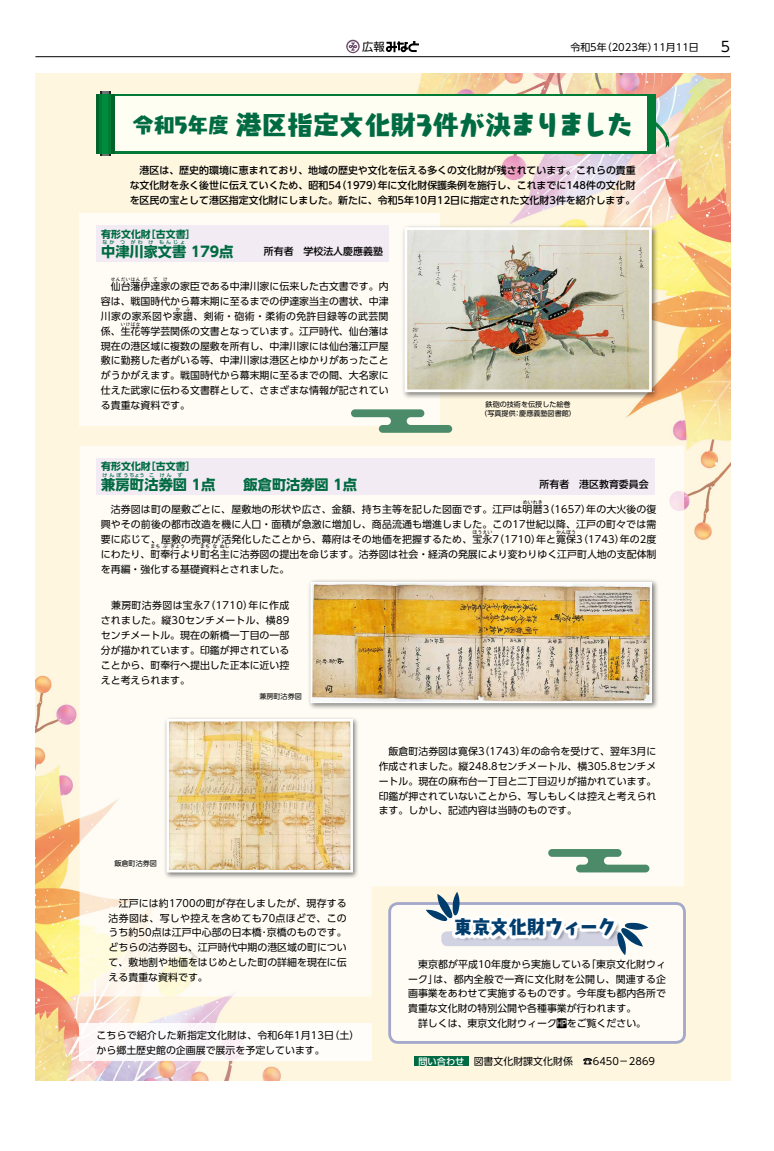
<style>
.page{position:relative;width:774px;height:1151px;background:#fff}
.page>*{position:absolute;margin:0;border:0;box-sizing:border-box;transform-origin:0 0}
.t1{font:26.9px "Kurokane Std EB";letter-spacing:-.045em;color:#006b42}
.t2{font:19.1px "Kurokane Std EB";letter-spacing:-.05em;color:#003d6c}
.t3{font:700 14.2px "UD Shin Go Pro";color:#006b42}
.t4{font:14.2px "UD Shin Go Pro";color:#000}
.t5{font:11.3px "UD Shin Go Pro";color:#000}
.t6{font:9.9px/14.9px "UD Shin Go Pro";color:#000}
.t7{font:500 9.9px/14.9px "UD Shin Go Pro";color:#000;text-align:justify}
.t8{font:700 9.9px "UD Shin Go Pro";color:#006b42}
.t9{font:7.1px/9.2px "UD Shin Go Pro";color:#000;text-align:center}
.t10{font:5px "UD Shin Go Pro";color:#000}
.t11{font:500 5px "UD Shin Go Pro";letter-spacing:.43em;color:#006b42}
.t12{font:500 5px "UD Shin Go Pro";letter-spacing:.32em;color:#006b42}
.t13{font:4.6px "UD Shin Go Pro";letter-spacing:.075em;color:#000}
.s1{font-size:21.5px}
.s2{font-family:"SSC1 kuhogai"}
.s3{font-weight:500;font-size:9.2px;color:#fff}
</style>
<div class="page">
<hr style="left:35px;top:57px;width:695px;height:1px;background:#000">
<img style="left:35px;top:74px;width:695px;height:1007px">
<svg style="left:656px;top:118px;width:13px;height:30px"></svg>
<div style="left:103px;top:94px;width:553px;height:59px;background:#007c36"></div>
<div style="left:109px;top:96px;width:538px;height:55px;background:#fffef3"></div>
<hr style="left:100px;top:91px;width:2px;height:65px;background:#1e2220">
<hr style="left:109px;top:91px;width:2px;height:65px;background:#1e2220">
<hr style="left:102px;top:91px;width:2px;height:65px;background:#6b6a6a">
<hr style="left:107px;top:91px;width:2px;height:65px;background:#6b6a6a">
<hr style="left:104px;top:91px;width:3px;height:65px;background:#70736f">
<hr style="left:96px;top:94px;width:3px;height:59px;background:#006428">
<hr style="left:111px;top:94px;width:3px;height:59px;background:#006428">
<svg style="left:99px;top:94px;width:4px;height:59px"></svg>
<hr style="left:108px;top:94px;width:3px;height:59px;background:#007c36">
<div style="left:103px;top:94px;width:5px;height:59px;background:#008c3e"></div>
<div style="left:80px;top:213px;width:360px;height:213px;background:#fefcf5"></div>
<div style="left:80px;top:446px;width:604px;height:550px;background:#fefcf5"></div>
<div style="left:80px;top:1024px;width:292px;height:37px;background:#fff"></div>
<div style="left:96px;top:225px;width:293px;height:37px;background:#f3ebf4"></div>
<div style="left:96px;top:458px;width:558px;height:37px;background:#f3ebf4"></div>
<svg style="left:346px;top:40px;width:14px;height:13px"></svg>
<svg style="left:348px;top:41px;width:10px;height:11px"></svg>
<svg style="left:349px;top:43px;width:8px;height:8px"></svg>
<svg style="left:386px;top:41px;width:33px;height:11px"></svg>
<div style="left:401px;top:224px;width:258px;height:175px;background:#000;opacity:.5"></div>
<img style="left:408px;top:231px;width:240px;height:157px">
<div style="left:404px;top:227px;width:248px;height:165px;border:3px solid #fff"></div>
<div style="left:414px;top:1056px;width:55px;height:10px;background:#006b42"></div>
<svg style="left:351px;top:409px;width:101px;height:24px"></svg>
<svg style="left:548px;top:849px;width:101px;height:23px"></svg>
<div style="left:390px;top:903px;width:294px;height:139px;background:#fefcf5;border-radius:9px"></div>
<div style="left:388px;top:902px;width:298px;height:142px;border:3px solid #7e88c3;border-radius:9px"></div>
<div style="left:441px;top:931px;width:182px;height:15px;background:#d1d3e3;border-radius:6px"></div>
<div style="left:456px;top:919px;width:165px;height:23px;background:#000;opacity:.35"></div>
<div style="left:452px;top:915px;width:165px;height:24px;background:#fff"></div>
<svg style="left:617px;top:923px;width:31px;height:32px"></svg>
<svg style="left:426px;top:892px;width:34px;height:29px"></svg>
<div style="left:163px;top:716px;width:196px;height:163px;background:#000;opacity:.5"></div>
<img style="left:170px;top:723px;width:179px;height:145px">
<div style="left:166px;top:719px;width:187px;height:153px;border:3px solid #fff"></div>
<div style="left:307px;top:579px;width:352px;height:131px;background:#000;opacity:.5"></div>
<img style="left:312px;top:584px;width:338px;height:117px">
<div style="left:310px;top:582px;width:342px;height:121px;border:1px solid #fff"></div>
<p class="t5" style="left:362px;top:37px;width:24px">広報</p>
<p class="t6" style="left:570px;top:40px;width:130px">令和5年（2023年）11月11日</p>
<h3 class="t4" style="left:721px;top:35px;width:11px">5</h3>
<h1 class="t1" style="left:133px;top:104px;width:502px"><span class="s1">令和5年度</span> 港区指定文化財3件が決まりました</h1>
<p class="t7" style="left:130px;top:163px;width:507px">　港区は、歴史的環境に恵まれており、地域の歴史や文化を伝える多くの文化財が残されています。これらの貴重な文化財を永く後世に伝えていくため、昭和54（1979）年に文化財保護条例を施行し、これまでに148件の文化財を区民の宝として港区指定文化財にしました。新たに、令和5年10月12日に指定された文化財3件を紹介します。</p>
<p class="t8" style="left:101px;top:226px;width:96px">有形文化財［古文書］</p>
<h3 class="t3" style="left:101px;top:240px;width:133px">中津川家文書 179点</h3>
<p class="t11" style="left:102px;top:238px;width:14px">なか</p>
<p class="t11" style="left:120px;top:238px;width:6px">つ</p>
<p class="t11" style="left:131px;top:238px;width:14px">がわ</p>
<p class="t11" style="left:148px;top:238px;width:6px">け</p>
<p class="t11" style="left:159px;top:238px;width:28px">もんじょ</p>
<p class="t7" style="left:264px;top:244px;width:121px">所有者　学校法人慶應義塾</p>
<p class="t13" style="left:111px;top:276px;width:31px">せんだいはん</p>
<p class="t13" style="left:143px;top:276px;width:6px">だ</p>
<p class="t13" style="left:153px;top:276px;width:6px">て</p>
<p class="t13" style="left:163px;top:276px;width:6px">け</p>
<p class="t6" style="left:101px;top:293px;width:289px">容は、戦国時代から幕末期に至るまでの伊達家当主の書状、中津川家の家系図や家譜、剣術・砲術・柔術の免許目録等の武芸関</p>
<p class="t6" style="left:111px;top:278px;width:279px">仙台藩伊達家の家臣である中津川家に伝来した古文書です。内</p>
<p class="t13" style="left:175px;top:305px;width:6px">か</p>
<p class="t13" style="left:186px;top:305px;width:6px">ふ</p>
<p class="t6" style="left:101px;top:323px;width:289px">係、生花等学芸関係の文書となっています。江戸時代、仙台藩は</p>
<p class="t13" style="left:121px;top:320px;width:21px">いけばな</p>
<p class="t6" style="left:101px;top:338px;width:289px;text-align:justify">現在の港区域に複数の屋敷を所有し、中津川家には仙台藩江戸屋敷に勤務した者がいる等、中津川家は港区とゆかりがあったことがうかがえます。戦国時代から幕末期に至るまでの間、大名家に仕えた武家に伝わる文書群として、さまざまな情報が記されている貴重な資料です。</p>
<p class="t8" style="left:101px;top:458px;width:96px">有形文化財［古文書］</p>
<h3 class="t3" style="left:101px;top:473px;width:257px">兼房町沽券図 1点　　飯倉町沽券図 1点</h3>
<p class="t12" style="left:102px;top:471px;width:44px">けんぼうちょう</p>
<p class="t11" style="left:149px;top:471px;width:6px">こ</p>
<p class="t11" style="left:160px;top:471px;width:14px">けん</p>
<p class="t11" style="left:177px;top:471px;width:6px">ず</p>
<p class="t9" style="left:480px;top:400px;width:97px">鉄砲の技術を伝授した絵巻<br>（写真提供：慶應義塾図書館）</p>
<p class="t7" style="left:539px;top:477px;width:111px">所有者　港区教育委員会</p>
<p class="t10" style="left:523px;top:498px;width:21px">めいれき</p>
<p class="t6" style="left:101px;top:516px;width:557px">興やその前後の都市改造を機に人口・面積が急激に増加し、商品流通も増進しました。この17世紀以降、江戸の町々では需要に応じて、屋敷の売買が活発化したことから、幕府はその地価を把握するため、宝永7（1710）年と寛保3（1743）年の2度</p>
<p class="t6" style="left:101px;top:502px;width:557px">　沽券図は町の屋敷ごとに、屋敷地の形状や広さ、金額、持ち主等を記した図面です。江戸は明暦3（1657）年の大火後の復</p>
<p class="t10" style="left:472px;top:528px;width:21px">ほうえい</p>
<p class="t10" style="left:556px;top:528px;width:21px">かんぽう</p>
<p class="t6" style="left:101px;top:546px;width:557px">にわたり、町奉行より町名主に沽券図の提出を命じます。沽券図は社会・経済の発展により変わりゆく江戸町人地の支配体制</p>
<p class="t10" style="left:150px;top:542px;width:11px">まち</p>
<p class="t10" style="left:163px;top:542px;width:6px">ぶ</p>
<p class="t10" style="left:170px;top:542px;width:16px">ぎょう</p>
<p class="t10" style="left:200px;top:542px;width:11px">まち</p>
<p class="t10" style="left:212px;top:542px;width:6px">な</p>
<p class="t10" style="left:220px;top:542px;width:11px">ぬし</p>
<p class="t6" style="left:101px;top:561px;width:190px">を再編・強化する基礎資料とされました。</p>
<p class="t6" style="left:101px;top:598px;width:190px;text-align:justify">　兼房町沽券図は宝永7（1710）年に作成されました。縦30センチメートル、横89センチメートル。現在の新橋一丁目の一部分が描かれています。印鑑が押されていることから、町奉行へ提出した正本に近い控えと考えられます。</p>
<p class="t9" style="left:114px;top:859px;width:44px">飯倉町沽券図</p>
<p class="t9" style="left:259px;top:691px;width:44px">兼房町沽券図</p>
<p class="t6" style="left:109px;top:895px;width:240px;text-align:justify">　江戸には約1700の町が存在しましたが、現存する沽券図は、写しや控えを含めても70点ほどで、このうち約50点は江戸中心部の日本橋･京橋のものです。どちらの沽券図も、江戸時代中期の港区域の町について、敷地割や地価をはじめとした町の詳細を現在に伝える貴重な資料です。</p>
<p class="t6" style="left:97px;top:1027px;width:264px">こちらで紹介した新指定文化財は、令和6年1月13日（土）から郷土歴史館の企画展で展示を予定しています。</p>
<p class="t6" style="left:379px;top:743px;width:279px;text-align:justify">　飯倉町沽券図は寛保3（1743）年の命令を受けて、翌年3月に作成されました。縦248.8センチメートル、横305.8センチメートル。現在の麻布台一丁目と二丁目辺りが描かれています。印鑑が押されていないことから、写しもしくは控えと考えられます。しかし、記述内容は当時のものです。</p>
<h2 class="t2" style="left:453px;top:912px;width:165px">東京文化財ウィーク</h2>
<p class="t6" style="left:408px;top:956px;width:259px">　東京都が平成10年度から実施している「東京文化財ウィーク」は、都内全般で一斉に文化財を公開し、関連する企画事業をあわせて実施するものです。今年度も都内各所で貴重な文化財の特別公開や各種事業が行われます。<br>　詳しくは、東京文化財ウィーク<span class="s2">茜</span>をご覧ください。</p>
<p class="t6" style="left:418px;top:1054px;width:238px"><span class="s3">問い合わせ</span> 図書文化財課文化財係　☎6450－2869</p>
</div>
